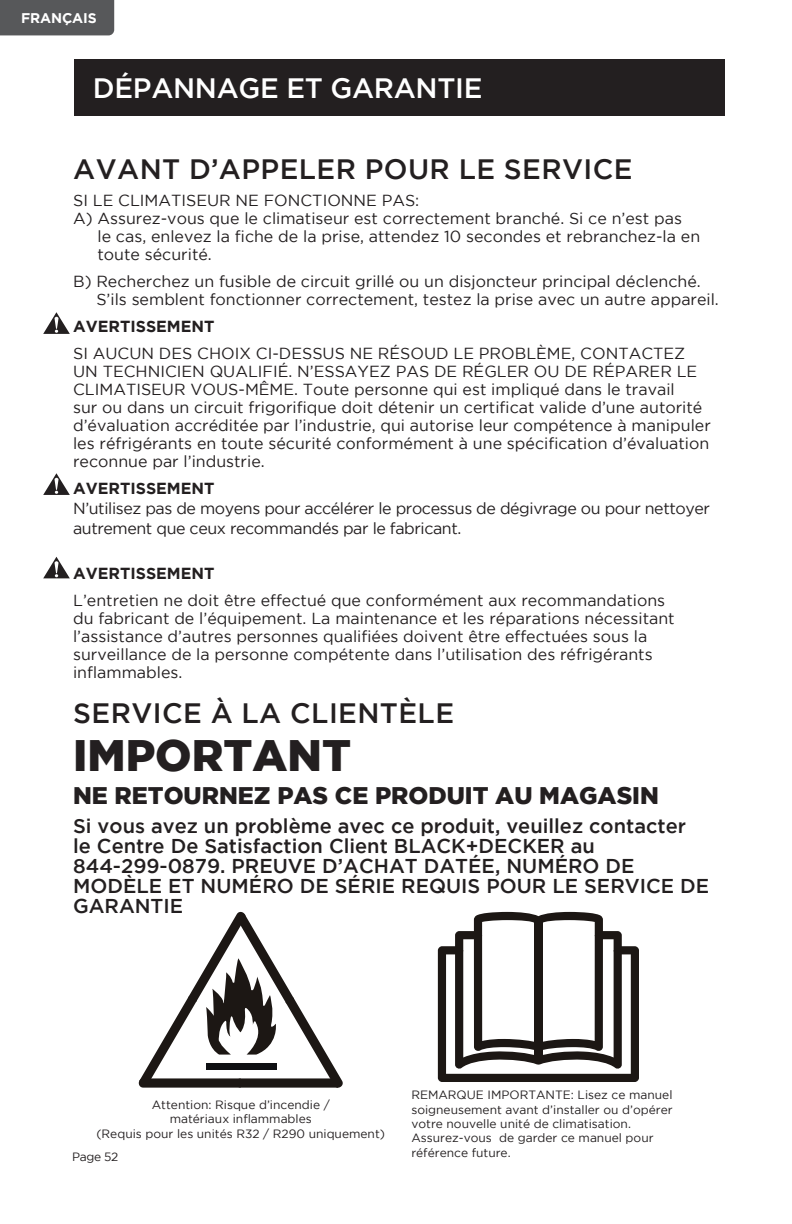
<style>
.page{position:relative;width:792px;height:1224px;background:#fff}
.page>*{position:absolute;margin:0;border:0;box-sizing:border-box;transform-origin:0 0}
.t1{font:900 44px "Gotham";color:#231f20}
.t2{font:500 28px "Gotham";letter-spacing:.015em;color:#231f20}
.t3{font:500 28px "Gotham";letter-spacing:-.01em;color:#fff}
.body_copy{font:900 24px "Gotham";color:#231f20}
.body_copy-2{font:500 20px/20px "Gotham";color:#231f20}
.body_copy-3{font:16px/18px "Gotham";color:#231f20}
.body_copy-4{font:16px/20px "Gotham";letter-spacing:-.025em;color:#231f20}
.body_copy-5{font:700 16px "Gotham";color:#231f20}
.body_copy-6{font:700 14px "Gotham";letter-spacing:-.01em;color:#fff}
.t4{font:12px/14.4px "Gotham";color:#231f20}
</style>
<div class="page">
<div style="left:0;top:0;width:114px;height:35px;background:#57585a"></div>
<div style="left:75px;top:59px;width:650px;height:57px;background:#231f20"></div>
<svg style="left:43px;top:312px;width:27px;height:22px"></svg>
<svg style="left:43px;top:557px;width:27px;height:21px"></svg>
<svg style="left:139px;top:912px;width:204px;height:176px"></svg>
<div style="left:206px;top:1063px;width:71px;height:6px;background:#0f1013"></div>
<svg style="left:438px;top:912px;width:201px;height:170px"></svg>
<div style="left:534px;top:921px;width:9px;height:140px;background:#1c1714"></div>
<svg style="left:43px;top:473px;width:27px;height:22px"></svg>
<p class="body_copy-6" style="left:21px;top:10px;width:77px">FRANÇAIS</p>
<p class="t3" style="left:93px;top:72px;width:391px">DÉPANNAGE ET GARANTIE</p>
<p class="t2" style="left:73px;top:153px;width:561px">AVANT D’APPELER POUR LE SERVICE</p>
<p class="body_copy-3" style="left:73px;top:191px;width:348px">SI LE CLIMATISEUR NE FONCTIONNE PAS:</p>
<p class="body_copy-3" style="left:73px;top:209px;width:610px">A) Assurez-vous que le climatiseur est correctement branché. Si ce n’est pas</p>
<p class="body_copy-3" style="left:97px;top:227px;width:604px">le cas, enlevez la fiche de la prise, attendez 10 secondes et rebranchez-la en</p>
<p class="body_copy-3" style="left:97px;top:245px;width:116px">toute sécurité.</p>
<p class="body_copy-3" style="left:96px;top:272px;width:624px;text-indent:-23px">B) Recherchez un fusible de circuit grillé ou un disjoncteur principal déclenché.<br>S’ils semblent fonctionner correctement, testez la prise avec un autre appareil.</p>
<p class="body_copy-5" style="left:73px;top:317px;width:143px">AVERTISSEMENT</p>
<p class="body_copy-3" style="left:73px;top:344px;width:639px">SI AUCUN DES CHOIX CI-DESSUS NE RÉSOUD LE PROBLÈME, CONTACTEZ UN TECHNICIEN QUALIFIÉ. N’ESSAYEZ PAS DE RÉGLER OU DE RÉPARER LE CLIMATISEUR VOUS-MÊME. Toute personne qui est impliqué dans le travail<br>sur ou dans un circuit frigorifique doit détenir un certificat valide d’une autorité d’évaluation accréditée par l’industrie, qui autorise leur compétence à manipuler les réfrigérants en toute sécurité conformément à une spécification d’évaluation reconnue par l’industrie.</p>
<p class="body_copy-5" style="left:73px;top:479px;width:143px">AVERTISSEMENT</p>
<p class="body_copy-4" style="left:73px;top:498px;width:638px">N’utilisez pas de moyens pour accélérer le processus de dégivrage ou pour nettoyer autrement que ceux recommandés par le fabricant.</p>
<p class="body_copy-5" style="left:73px;top:564px;width:143px">AVERTISSEMENT</p>
<p class="body_copy-3" style="left:73px;top:591px;width:603px">L’entretien ne doit être effectué que conformément aux recommandations du fabricant de l’équipement. La maintenance et les réparations nécessitant l’assistance d’autres personnes qualifiées doivent être effectuées sous la surveillance de la personne compétente dans l’utilisation des réfrigérants inflammables.</p>
<p class="t2" style="left:73px;top:697px;width:382px">SERVICE À LA CLIENTÈLE</p>
<p class="t1" style="left:73px;top:730px;width:279px">IMPORTANT</p>
<p class="body_copy" style="left:73px;top:781px;width:587px">NE RETOURNEZ PAS CE PRODUIT AU MAGASIN</p>
<p class="body_copy-2" style="left:73px;top:815px;width:638px">Si vous avez un problème avec ce produit, veuillez contacter<br>le Centre De Satisfaction Client BLACK+DECKER au 844-299-0879. PREUVE D’ACHAT DATÉE, NUMÉRO DE MODÈLE ET NUMÉRO DE SÉRIE REQUIS POUR LE SERVICE DE GARANTIE</p>
<p class="t4" style="left:152px;top:1097px;width:180px">Attention: Risque d’incendie /</p>
<p class="t4" style="left:170px;top:1112px;width:144px">matériaux inflammables</p>
<p class="t4" style="left:96px;top:1126px;width:290px">(Requis pour les unités R32 / R290 uniquement)</p>
<p class="t4" style="left:72px;top:1149px;width:48px">Page 52</p>
<p class="t4" style="left:411px;top:1088px;width:263px">REMARQUE IMPORTANTE: Lisez ce manuel soigneusement avant d’installer ou d’opérer votre nouvelle unité de climatisation.<br>Assurez-vous de garder ce manuel pour référence future.</p>
</div>
